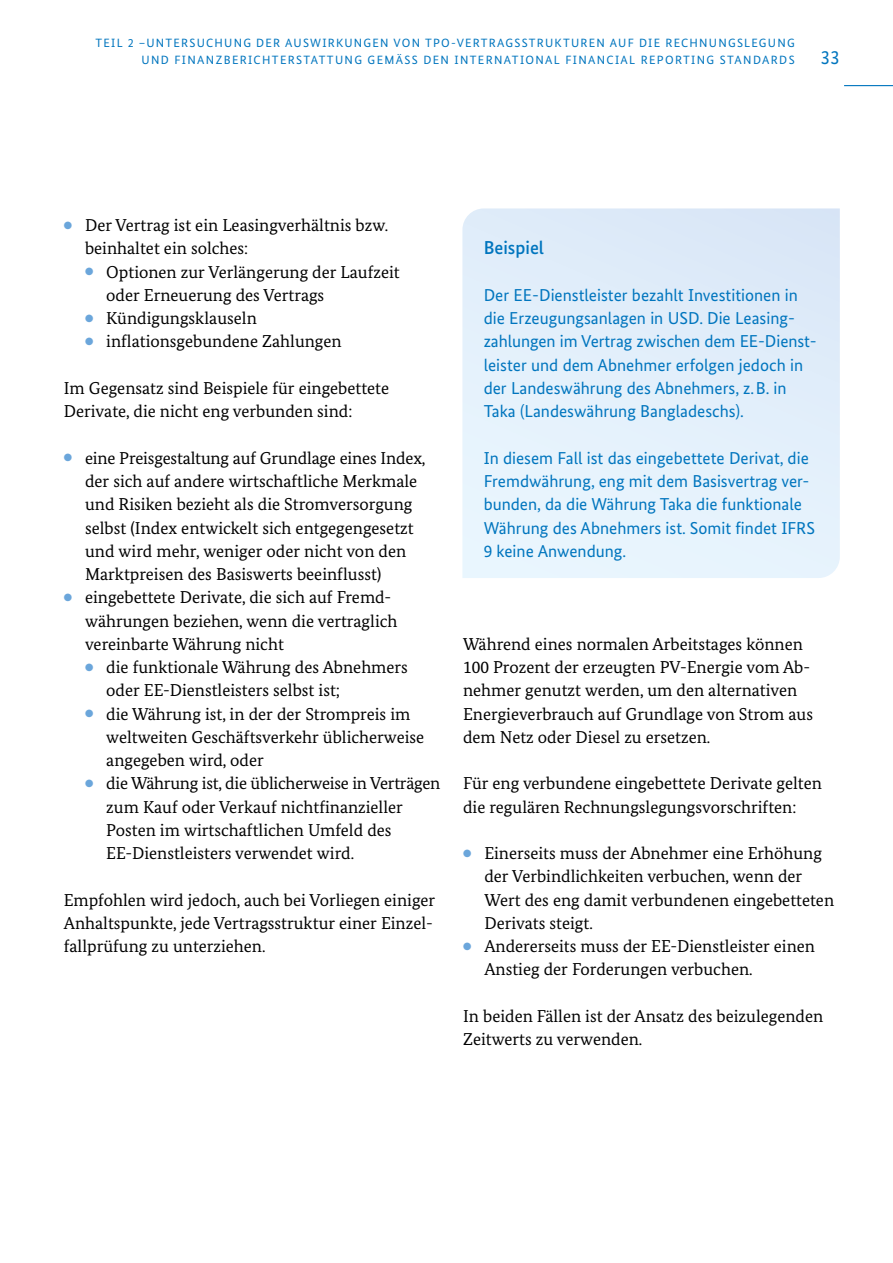
<style>
.page{position:relative;width:893px;height:1263px;background:#fff}
.page>*{position:absolute;margin:0;border:0;box-sizing:border-box;transform-origin:0 0}
.t1{font:19.5px "Bundes Sans";color:#0075be}
.t2{font:500 18.75px "Bundes Sans";color:#0075be}
.t3{font:17.25px/23.2px "Bundes Serif";color:#000}
.t4{font:17.25px/23.2px "Bundes Sans";color:#0075be}
.t5{font:12px/16.5px "Bundes Sans";letter-spacing:.1em;color:#0075be;text-align:right}
.s1{color:#6ba6db}
</style>
<div class="page">
<div style="left:462px;top:208px;width:378px;height:370px;background:#e3f0fb"></div>
<hr style="left:844px;top:85px;width:49px;height:1px;background:#0075be">
<p class="t5" style="left:96px;top:35px;width:701px">TEIL 2 –UNTERSUCHUNG DER AUSWIRKUNGEN VON TPO-VERTRAGSSTRUKTUREN AUF DIE RECHNUNGSLEGUNG<br>UND FINANZBERICHTERSTATTUNG GEMÄSS DEN INTERNATIONAL FINANCIAL REPORTING STANDARDS</p>
<p class="t1" style="left:820px;top:46px;width:21px">33</p>
<p class="t3" style="left:85px;top:213px;width:305px;text-indent:-21px"><span class="s1">●</span> Der Vertrag ist ein Leasingverhältnis bzw. beinhaltet ein solches:</p>
<p class="t3" style="left:106px;top:260px;width:295px;text-indent:-21px"><span class="s1">●</span> Optionen zur Verlängerung der Laufzeit oder Erneuerung des Vertrags</p>
<p class="t3" style="left:85px;top:306px;width:173px"><span class="s1">●</span> Kündigungsklauseln</p>
<p class="t3" style="left:85px;top:330px;width:258px"><span class="s1">●</span> inflationsgebundene Zahlungen</p>
<p class="t3" style="left:64px;top:376px;width:327px">Im Gegensatz sind Beispiele für eingebettete<br>Derivate, die nicht eng verbunden sind:</p>
<p class="t3" style="left:85px;top:446px;width:342px;text-indent:-21px"><span class="s1">●</span> eine Preisgestaltung auf Grundlage eines Index, der sich auf andere wirtschaftliche Merkmale und Risiken bezieht als die Stromversorgung selbst (Index entwickelt sich entgegengesetzt und wird mehr, weniger oder nicht von den Marktpreisen des Basiswerts beeinflusst)</p>
<p class="t3" style="left:85px;top:585px;width:314px;text-indent:-21px"><span class="s1">●</span> eingebettete Derivate, die sich auf Fremd&shy;währungen beziehen, wenn die vertraglich vereinbarte Währung nicht</p>
<p class="t3" style="left:106px;top:655px;width:303px;text-indent:-21px"><span class="s1">●</span> die funktionale Währung des Abnehmers oder EE-Dienstleisters selbst ist;</p>
<p class="t3" style="left:106px;top:702px;width:319px;text-indent:-21px"><span class="s1">●</span> die Währung ist, in der der Strompreis im weltweiten Geschäftsverkehr üblicherweise angegeben wird, oder</p>
<p class="t3" style="left:106px;top:771px;width:336px;text-indent:-21px"><span class="s1">●</span> die Währung ist, die üblicherweise in Verträgen zum Kauf oder Verkauf nichtfinanzieller Posten im wirtschaftlichen Umfeld des EE-Dienstleisters verwendet wird.</p>
<p class="t3" style="left:64px;top:888px;width:373px">Empfohlen wird jedoch, auch bei Vorliegen einiger<br>Anhaltspunkte, jede Vertragsstruktur einer Einzel&shy;fallprüfung zu unterziehen.</p>
<h4 class="t2" style="left:484px;top:237px;width:62px">Beispiel</h4>
<p class="t4" style="left:484px;top:283px;width:335px">Der EE-Dienstleister bezahlt Investitionen in die Erzeugungsanlagen in USD. Die Leasing&shy;zahlungen im Vertrag zwischen dem EE-Dienst&shy;leister und dem Abnehmer erfolgen jedoch in der Landeswährung des Abnehmers, z.B. in Taka (Landeswährung Bangladeschs).</p>
<p class="t4" style="left:484px;top:446px;width:333px">In diesem Fall ist das eingebettete Derivat, die Fremdwährung, eng mit dem Basisvertrag ver&shy;bunden, da die Währung Taka die funktionale Währung des Abnehmers ist. Somit findet IFRS 9 keine Anwendung.</p>
<p class="t3" style="left:463px;top:632px;width:351px">Während eines normalen Arbeitstages können 100 Prozent der erzeugten PV-Energie vom Ab-- nehmer genutzt werden, um den alternativen Energieverbrauch auf Grundlage von Strom aus dem Netz oder Diesel zu ersetzen.</p>
<p class="t3" style="left:463px;top:771px;width:360px">Für eng verbundene eingebettete Derivate gelten die regulären Rechnungslegungsvorschriften:</p>
<p class="t3" style="left:484px;top:841px;width:351px;text-indent:-21px"><span class="s1">●</span> Einerseits muss der Abnehmer eine Erhöhung der Verbindlichkeiten verbuchen, wenn der Wert des eng damit verbundenen eingebetteten Derivats steigt.</p>
<p class="t3" style="left:484px;top:934px;width:332px;text-indent:-21px"><span class="s1">●</span> Andererseits muss der EE-Dienstleister einen<br>Anstieg der Forderungen verbuchen.</p>
<p class="t3" style="left:463px;top:1004px;width:362px">In beiden Fällen ist der Ansatz des beizulegenden<br>Zeitwerts zu verwenden.</p>
</div>
